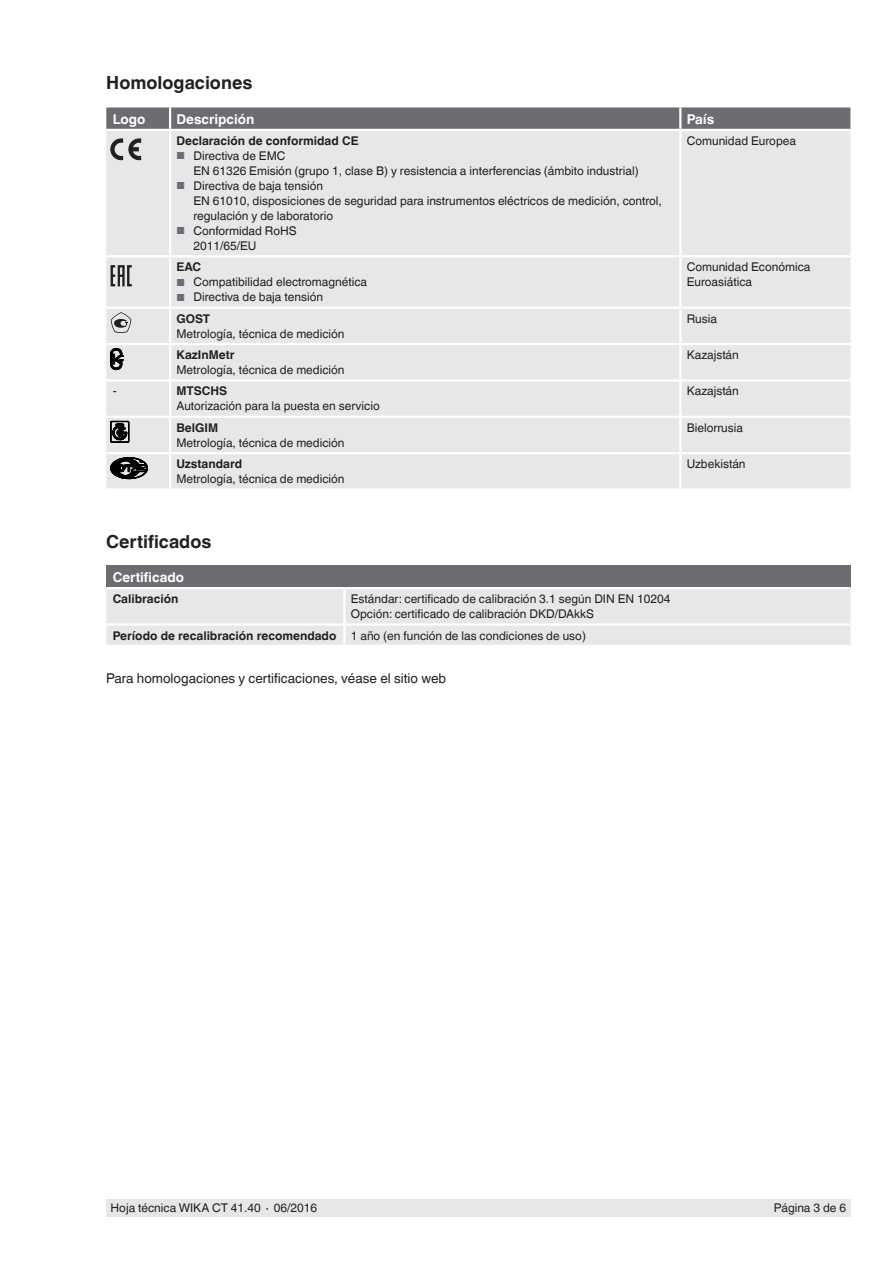
<style>
.page{position:relative;width:893px;height:1263px;background:#fff}
.page>*{position:absolute;margin:0;border:0;box-sizing:border-box;transform-origin:0 0}
.t1{font:700 18px "Helvetica World";color:#231f20}
.t2{font:13.5px "Helvetica World";color:#231f20}
.t3{font:700 13.5px "Helvetica World";color:#fff}
.t4{font:12px/15px "Helvetica World";color:#231f20}
.t5{font:700 12px "Helvetica World";color:#231f20}
.s1{font-size:10.2px;color:#6c6d70}
.s2{font-weight:700}
</style>
<div class="page">
<div style="left:106px;top:1199px;width:744px;height:17px;background:#e6e7e9"></div>
<svg style="left:106px;top:107px;width:744px;height:22px;background:#707174"></svg>
<div style="left:106px;top:131px;width:744px;height:357px;background:#e6e7e9"></div>
<hr style="left:170px;top:255px;width:510px;height:2px;background:#fff">
<hr style="left:170px;top:307px;width:510px;height:2px;background:#fff">
<hr style="left:170px;top:343px;width:510px;height:2px;background:#fff">
<hr style="left:169px;top:345px;width:2px;height:34px;background:#fff">
<hr style="left:679px;top:345px;width:2px;height:34px;background:#fff">
<hr style="left:169px;top:418px;width:2px;height:34px;background:#fff">
<hr style="left:679px;top:418px;width:2px;height:34px;background:#fff">
<hr style="left:170px;top:452px;width:510px;height:2px;background:#fff">
<hr style="left:680px;top:452px;width:170px;height:2px;background:#fff">
<hr style="left:106px;top:452px;width:64px;height:2px;background:#fff">
<hr style="left:106px;top:416px;width:64px;height:2px;background:#fff">
<hr style="left:170px;top:416px;width:510px;height:2px;background:#fff">
<hr style="left:680px;top:416px;width:170px;height:2px;background:#fff">
<hr style="left:106px;top:379px;width:64px;height:3px;background:#fff">
<hr style="left:170px;top:379px;width:510px;height:3px;background:#fff">
<hr style="left:169px;top:382px;width:2px;height:34px;background:#fff">
<hr style="left:680px;top:379px;width:170px;height:3px;background:#fff">
<hr style="left:679px;top:382px;width:2px;height:34px;background:#fff">
<hr style="left:169px;top:454px;width:2px;height:34px;background:#fff">
<hr style="left:679px;top:454px;width:2px;height:34px;background:#fff">
<hr style="left:106px;top:255px;width:64px;height:2px;background:#fff">
<hr style="left:106px;top:343px;width:64px;height:2px;background:#fff">
<hr style="left:680px;top:255px;width:170px;height:2px;background:#fff">
<hr style="left:680px;top:343px;width:170px;height:2px;background:#fff">
<hr style="left:680px;top:307px;width:170px;height:2px;background:#fff">
<hr style="left:106px;top:307px;width:64px;height:2px;background:#fff">
<hr style="left:679px;top:131px;width:2px;height:124px;background:#fff">
<hr style="left:169px;top:131px;width:2px;height:124px;background:#fff">
<hr style="left:169px;top:107px;width:2px;height:22px;background:#fff">
<hr style="left:679px;top:107px;width:2px;height:22px;background:#fff">
<hr style="left:679px;top:257px;width:2px;height:50px;background:#fff">
<hr style="left:679px;top:309px;width:2px;height:34px;background:#fff">
<hr style="left:169px;top:257px;width:2px;height:50px;background:#fff">
<hr style="left:169px;top:309px;width:2px;height:34px;background:#fff">
<div style="left:106px;top:566px;width:744px;height:22px;background:#6c6d70"></div>
<div style="left:106px;top:589px;width:744px;height:56px;background:#e6e7e9"></div>
<hr style="left:343px;top:589px;width:3px;height:34px;background:#fff">
<hr style="left:106px;top:623px;width:240px;height:3px;background:#fff">
<hr style="left:106px;top:587px;width:240px;height:2px;background:#fff">
<hr style="left:346px;top:587px;width:504px;height:2px;background:#fff">
<hr style="left:346px;top:623px;width:504px;height:3px;background:#fff">
<hr style="left:343px;top:626px;width:3px;height:19px;background:#fff">
<svg style="left:111px;top:139px;width:12px;height:21px"></svg>
<svg style="left:129px;top:139px;width:12px;height:21px"></svg>
<svg style="left:111px;top:265px;width:21px;height:21px"></svg>
<svg style="left:111px;top:312px;width:20px;height:21px"></svg>
<svg style="left:111px;top:348px;width:12px;height:22px"></svg>
<svg style="left:111px;top:421px;width:18px;height:22px"></svg>
<svg style="left:111px;top:457px;width:37px;height:22px"></svg>
<h1 class="t1" style="left:106px;top:73px;width:148px">Homologaciones</h1>
<p class="t3" style="left:113px;top:111px;width:34px">Logo</p>
<p class="t3" style="left:176px;top:111px;width:79px">Descripción</p>
<p class="t3" style="left:687px;top:111px;width:29px">País</p>
<p class="t5" style="left:176px;top:134px;width:184px">Declaración de conformidad CE</p>
<p class="t4" style="left:193px;top:148px;width:447px;text-indent:-17px"><span class="s1">■</span> Directiva de EMC<br>EN 61326 Emisión (grupo 1, clase B) y resistencia a interferencias (ámbito industrial)</p>
<p class="t4" style="left:193px;top:178px;width:470px;text-indent:-17px"><span class="s1">■</span> Directiva de baja tensión<br>EN 61010, disposiciones de seguridad para instrumentos eléctricos de medición, control, regulación y de laboratorio</p>
<p class="t4" style="left:193px;top:223px;width:105px;text-indent:-17px"><span class="s1">■</span> Conformidad RoHS<br>2011/65/EU</p>
<p class="t4" style="left:687px;top:133px;width:111px">Comunidad Europea</p>
<p class="t5" style="left:176px;top:260px;width:26px">EAC</p>
<p class="t4" style="left:176px;top:275px;width:192px"><span class="s1">■</span> Compatibilidad electromagnética</p>
<p class="t4" style="left:176px;top:290px;width:148px"><span class="s1">■</span> Directiva de baja tensión</p>
<p class="t4" style="left:687px;top:260px;width:125px">Comunidad Económica<br>Euroasiática</p>
<p class="t5" style="left:176px;top:311px;width:35px">GOST</p>
<p class="t4" style="left:176px;top:326px;width:170px">Metrología, técnica de medición</p>
<p class="t4" style="left:687px;top:311px;width:32px">Rusia</p>
<p class="t5" style="left:176px;top:348px;width:60px">KazInMetr</p>
<p class="t4" style="left:176px;top:362px;width:170px">Metrología, técnica de medición</p>
<p class="t4" style="left:687px;top:347px;width:54px">Kazajstán</p>
<p class="t4" style="left:113px;top:384px;width:5px">-</p>
<p class="t5" style="left:176px;top:384px;width:52px">MTSCHS</p>
<p class="t4" style="left:176px;top:399px;width:205px">Autorización para la puesta en servicio</p>
<p class="t4" style="left:687px;top:384px;width:54px">Kazajstán</p>
<p class="t5" style="left:176px;top:421px;width:43px">BelGIM</p>
<p class="t4" style="left:176px;top:435px;width:170px">Metrología, técnica de medición</p>
<p class="t4" style="left:687px;top:420px;width:58px">Bielorrusia</p>
<p class="t5" style="left:176px;top:457px;width:67px">Uzstandard</p>
<p class="t4" style="left:176px;top:471px;width:170px">Metrología, técnica de medición</p>
<p class="t4" style="left:687px;top:456px;width:60px">Uzbekistán</p>
<h1 class="t1" style="left:106px;top:531px;width:107px">Certificados</h1>
<p class="t3" style="left:113px;top:569px;width:73px">Certificado</p>
<p class="t5" style="left:113px;top:592px;width:67px">Calibración</p>
<p class="t4" style="left:351px;top:591px;width:321px">Estándar: certificado de calibración 3.1 según DIN EN 10204<br>Opción: certificado de calibración DKD/DAkkS</p>
<p class="t4" style="left:113px;top:628px;width:475px"><span class="s2">Período de recalibración recomendado</span> 1 año (en función de las condiciones de uso)</p>
<p class="t2" style="left:106px;top:670px;width:341px">Para homologaciones y certificaciones, véase el sitio web</p>
<p class="t4" style="left:111px;top:1200px;width:208px">Hoja técnica WIKA CT 41.40 ∙ 06/2016</p>
<p class="t4" style="left:774px;top:1200px;width:74px">Página 3 de 6</p>
</div>
